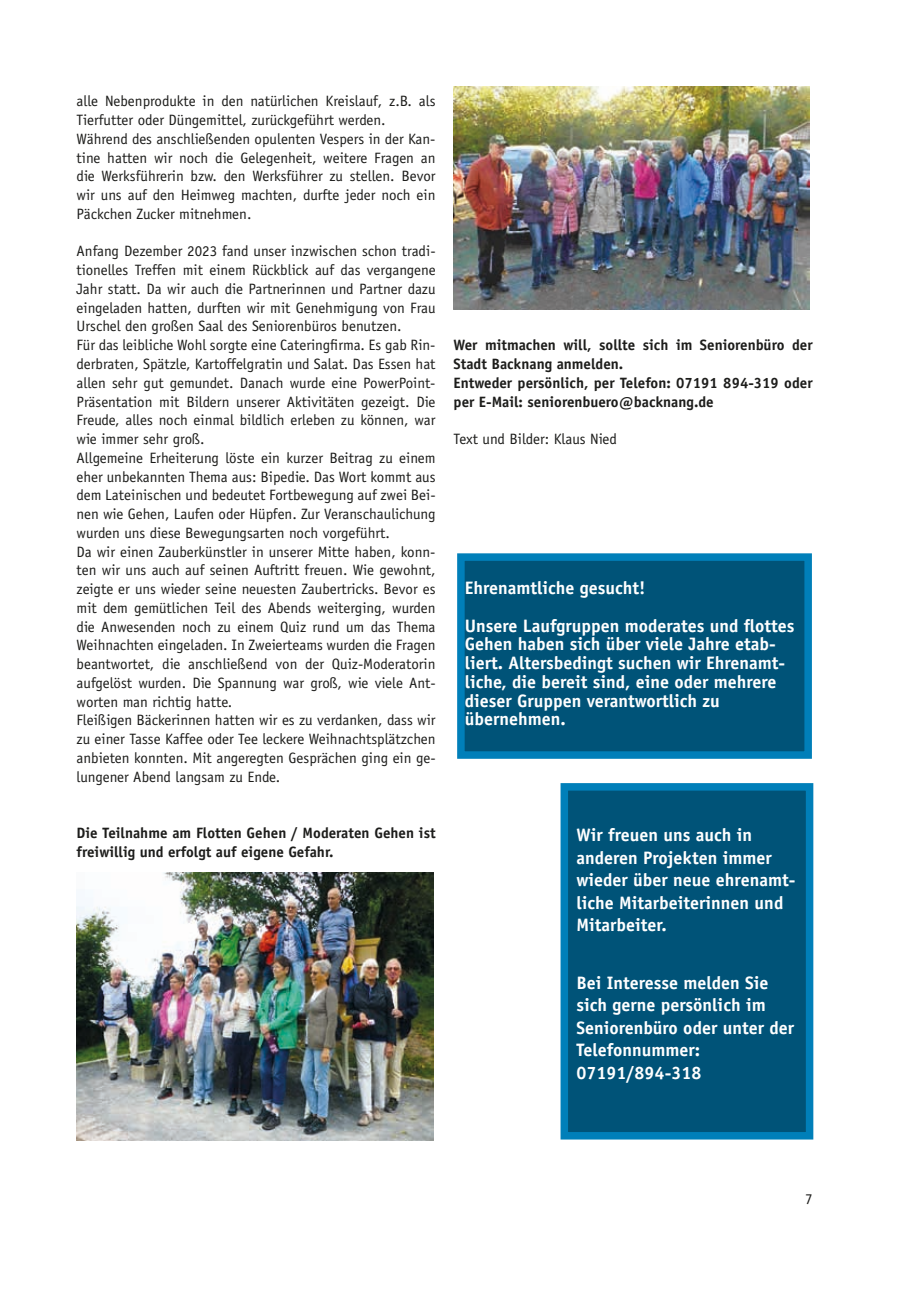
<style>
.page{position:relative;width:919px;height:1289px;background:#fff}
.page>*{position:absolute;margin:0;border:0;box-sizing:border-box;transform-origin:0 0}
.t1{font:700 18px/22.5px "Officina Sans Std";color:#fff}
.t2{font:15px/18.8px "Officina Sans Std";color:#1d1d1b}
.t3{font:700 15px/18.8px "Officina Sans Std";color:#1d1d1b}
</style>
<div class="page">
<img style="left:77px;top:872px;width:357px;height:268px">
<img style="left:454px;top:86px;width:355px;height:224px">
<div style="left:564px;top:786px;width:245px;height:349px;background:#005378"></div>
<div style="left:560px;top:783px;width:253px;height:356px;border:8px solid #007fb9"></div>
<div style="left:461px;top:557px;width:347px;height:198px;background:#005378"></div>
<div style="left:457px;top:553px;width:354px;height:205px;border:8px solid #007fb9"></div>
<p class="t2" style="left:77px;top:92px;width:360px">alle Nebenprodukte in den natürlichen Kreislauf, z.B. als Tierfutter oder Düngemittel, zurückgeführt werden.<br>Während des anschließenden opulenten Vespers in der Kan&shy;tine hatten wir noch die Gelegenheit, weitere Fragen an die Werksführerin bzw. den Werksführer zu stellen. Bevor wir uns auf den Heimweg machten, durfte jeder noch ein Päckchen Zucker mitnehmen.</p>
<p class="t2" style="left:77px;top:242px;width:360px">Anfang Dezember 2023 fand unser inzwischen schon tradi&shy;tionelles Treffen mit einem Rückblick auf das vergangene Jahr statt. Da wir auch die Partnerinnen und Partner dazu eingeladen hatten, durften wir mit Genehmigung von Frau Urschel den großen Saal des Seniorenbüros benutzen.<br>Für das leibliche Wohl sorgte eine Cateringfirma. Es gab Rin&shy;derbraten, Spätzle, Kartoffelgratin und Salat. Das Essen hat allen sehr gut gemundet. Danach wurde eine PowerPoint-Präsentation mit Bildern unserer Aktivitäten gezeigt. Die Freude, alles noch einmal bildlich erleben zu können, war wie immer sehr groß.<br>Allgemeine Erheiterung löste ein kurzer Beitrag zu einem eher unbekannten Thema aus: Bipedie. Das Wort kommt aus dem Lateinischen und bedeutet Fortbewegung auf zwei Bei&shy;nen wie Gehen, Laufen oder Hüpfen. Zur Veranschaulichung wurden uns diese Bewegungsarten noch vorgeführt.<br>Da wir einen Zauberkünstler in unserer Mitte haben, konn&shy;ten wir uns auch auf seinen Auftritt freuen. Wie gewohnt, zeigte er uns wieder seine neuesten Zaubertricks. Bevor es mit dem gemütlichen Teil des Abends weiterging, wurden die Anwesenden noch zu einem Quiz rund um das Thema Weihnachten eingeladen. In Zweierteams wurden die Fragen beantwortet, die anschließend von der Quiz-Moderatorin aufgelöst wurden. Die Spannung war groß, wie viele Ant&shy;worten man richtig hatte.<br>Fleißigen Bäckerinnen hatten wir es zu verdanken, dass wir zu einer Tasse Kaffee oder Tee leckere Weihnachtsplätzchen anbieten konnten. Mit angeregten Gesprächen ging ein ge&shy;lungener Abend langsam zu Ende.</p>
<p class="t3" style="left:77px;top:823px;width:360px">Die Teilnahme am Flotten Gehen / Moderaten Gehen ist freiwillig und erfolgt auf eigene Gefahr.</p>
<p class="t3" style="left:453px;top:335px;width:360px">Wer mitmachen will, sollte sich im Seniorenbüro der Stadt Backnang anmelden.<br>Entweder persönlich, per Telefon: 07191 894-319 oder per E-Mail: seniorenbuero@backnang.de</p>
<p class="t2" style="left:453px;top:429px;width:165px">Text und Bilder: Klaus Nied</p>
<p class="t1" style="left:464px;top:569px;width:331px;line-height:37.5px">Ehrenamtliche gesucht!<br>Unsere Laufgruppen moderates und flottes</p>
<p class="t1" style="left:464px;top:634px;width:322px;line-height:18.8px">Gehen haben sich über viele Jahre etab&shy;liert. Altersbedingt suchen wir Ehrenamt&shy;liche, die bereit sind, eine oder mehrere dieser Gruppen verantwortlich zu übernehmen.</p>
<p class="t1" style="left:576px;top:823px;width:220px">Wir freuen uns auch in anderen Projekten immer wieder über neue ehrenamt&shy;liche Mitarbeiterinnen und<br>Mitarbeiter.</p>
<p class="t1" style="left:576px;top:971px;width:219px">Bei Interesse melden Sie sich gerne persönlich im<br>Seniorenbüro oder unter der<br>Telefonnummer:<br>07191/894-318</p>
<p class="t2" style="left:805px;top:1189px;width:9px">7</p>
</div>
